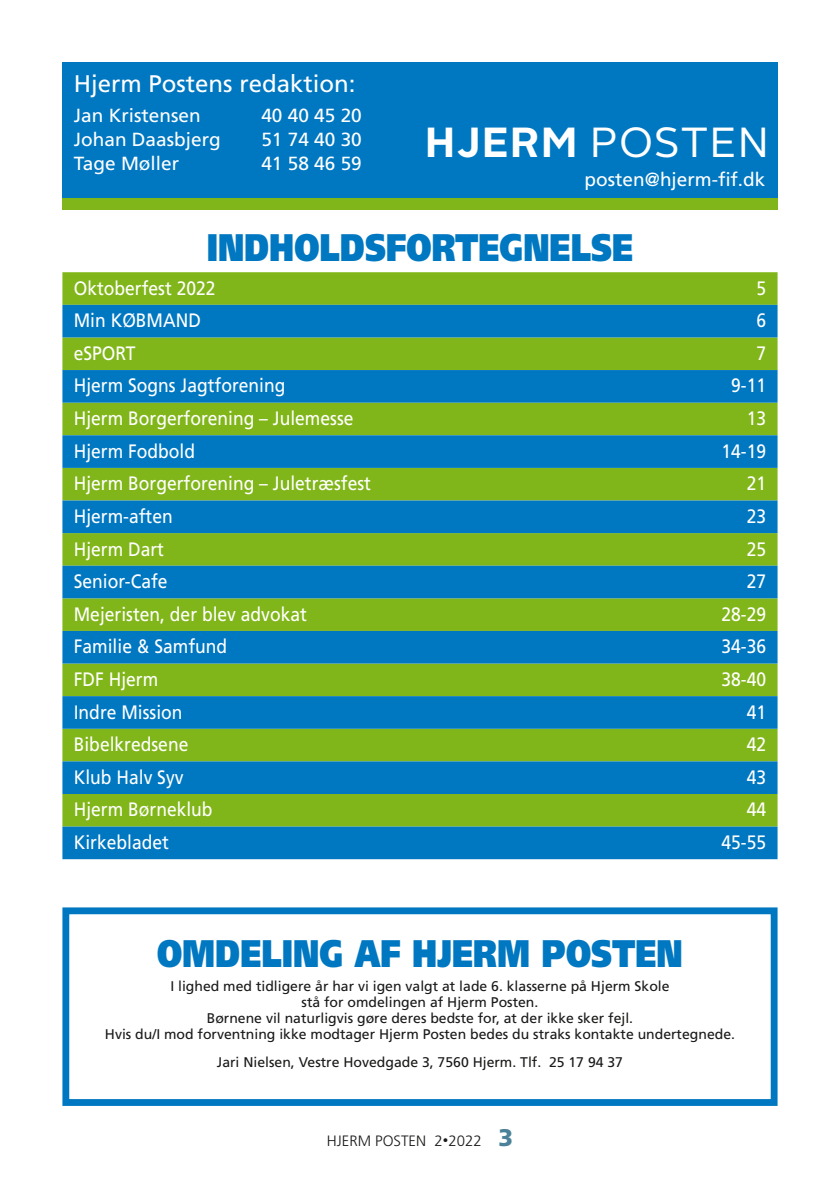
<style>
.page{position:relative;width:840px;height:1191px;background:#fff}
.page>*{position:absolute;margin:0;border:0;box-sizing:border-box;transform-origin:0 0}
.t1{font:42px "Alright Sans";letter-spacing:.03em;color:#fff}
.t2{font:900 38.4px "Frutiger LT Std";color:#0077c1;scale:.8 1}
.t3{font:24px "Frutiger LT Std";color:#fff}
.t4{font:19.4px "Frutiger LT Std";color:#fff;scale:.9 1}
.t5{font:19px "Frutiger LT Std";color:#fff}
.t6{font:300 15px "Frutiger LT Std";color:#191918}
.t7{font:14px/16px "Frutiger LT Std";color:#191918;text-align:center}
.s1{font-weight:700}
.s2{font-size:11px}
.s3{font-weight:900;font-size:24px;color:#4b8299}
</style>
<div class="page">
<div style="left:62px;top:62px;width:715px;height:148px;background:#0077c1"></div>
<div style="left:62px;top:198px;width:715px;height:12px;background:#81b61a"></div>
<div style="left:62px;top:907px;width:715px;height:199px;background:#fff;border:7px solid #0077c1"></div>
<div style="left:62px;top:272px;width:715px;height:33px;background:#81b61a"></div>
<svg style="left:62px;top:305px;width:715px;height:554px;background:#3e9574"></svg>
<p class="t3" style="left:74px;top:69px;width:283px">Hjerm Postens redaktion:</p>
<p class="t5" style="left:74px;top:104px;width:128px">Jan Kristensen</p>
<p class="t5" style="left:261px;top:104px;width:102px">40 40 45 20</p>
<p class="t5" style="left:74px;top:128px;width:148px">Johan Daasbjerg</p>
<p class="t5" style="left:261px;top:128px;width:102px">51 74 40 30</p>
<p class="t5" style="left:74px;top:152px;width:107px">Tage Møller</p>
<p class="t5" style="left:261px;top:152px;width:102px">41 58 46 59</p>
<h1 class="t1" style="left:425px;top:113px;width:345px"><span class="s1">HJERM</span> POSTEN</h1>
<p class="t5" style="left:584px;top:168px;width:182px">posten@hjerm-fif.dk</p>
<h2 class="t2" style="left:206px;top:224px;width:534px">INDHOLDSFORTEGNELSE</h2>
<p class="t4" style="left:74px;top:276px;width:159px">Oktoberfest 2022</p>
<p class="t4" style="left:756px;top:276px;width:12px">5</p>
<p class="t4" style="left:74px;top:309px;width:143px">Min KØBMAND</p>
<p class="t4" style="left:756px;top:309px;width:12px">6</p>
<p class="t4" style="left:74px;top:342px;width:70px">eSPORT</p>
<p class="t4" style="left:756px;top:342px;width:12px">7</p>
<p class="t4" style="left:74px;top:374px;width:236px">Hjerm Sogns Jagtforening</p>
<p class="t4" style="left:730px;top:374px;width:40px">9-11</p>
<p class="t4" style="left:74px;top:407px;width:312px">Hjerm Borgerforening – Julemesse</p>
<p class="t4" style="left:746px;top:407px;width:23px">13</p>
<p class="t4" style="left:74px;top:439px;width:136px">Hjerm Fodbold</p>
<p class="t4" style="left:721px;top:439px;width:51px">14-19</p>
<p class="t4" style="left:74px;top:472px;width:331px">Hjerm Borgerforening – Juletræsfest</p>
<p class="t4" style="left:746px;top:472px;width:23px">21</p>
<p class="t4" style="left:74px;top:505px;width:111px">Hjerm-aften</p>
<p class="t4" style="left:746px;top:505px;width:23px">23</p>
<p class="t4" style="left:74px;top:537px;width:102px">Hjerm Dart</p>
<p class="t4" style="left:746px;top:537px;width:23px">25</p>
<p class="t4" style="left:74px;top:570px;width:106px">Senior-Cafe</p>
<p class="t4" style="left:746px;top:570px;width:23px">27</p>
<p class="t4" style="left:74px;top:602px;width:260px">Mejeristen, der blev advokat</p>
<p class="t4" style="left:721px;top:602px;width:51px">28-29</p>
<p class="t4" style="left:74px;top:635px;width:172px">Familie &amp; Samfund</p>
<p class="t4" style="left:721px;top:635px;width:51px">34-36</p>
<p class="t4" style="left:74px;top:668px;width:95px">FDF Hjerm</p>
<p class="t4" style="left:721px;top:668px;width:51px">38-40</p>
<p class="t4" style="left:74px;top:700px;width:122px">Indre Mission</p>
<p class="t4" style="left:746px;top:700px;width:23px">41</p>
<p class="t4" style="left:74px;top:733px;width:129px">Bibelkredsene</p>
<p class="t4" style="left:746px;top:733px;width:23px">42</p>
<p class="t4" style="left:74px;top:765px;width:123px">Klub Halv Syv</p>
<p class="t4" style="left:746px;top:765px;width:23px">43</p>
<p class="t4" style="left:74px;top:798px;width:156px">Hjerm Børneklub</p>
<p class="t4" style="left:746px;top:798px;width:23px">44</p>
<p class="t4" style="left:74px;top:830px;width:107px">Kirkebladet</p>
<p class="t4" style="left:721px;top:830px;width:51px">45-55</p>
<h2 class="t2" style="left:157px;top:930px;width:658px">OMDELING AF HJERM POSTEN</h2>
<p class="t7" style="left:105px;top:978px;width:631px">I lighed med tidligere år har vi igen valgt at lade 6. klasserne på Hjerm Skole<br>stå for omdelingen af Hjerm Posten.<br>Børnene vil naturligvis gøre deres bedste for, at der ikke sker fejl.<br>Hvis du/I mod forventning ikke modtager Hjerm Posten bedes du straks kontakte undertegnede.</p>
<p class="t7" style="left:217px;top:1054px;width:407px">Jari Nielsen, Vestre Hovedgade 3, 7560 Hjerm. Tlf. 25 17 94 37</p>
<p class="t6" style="left:326px;top:1132px;width:188px">HJERM POSTEN 2<span class="s2">•</span>2022 <span class="s3">3</span></p>
</div>
